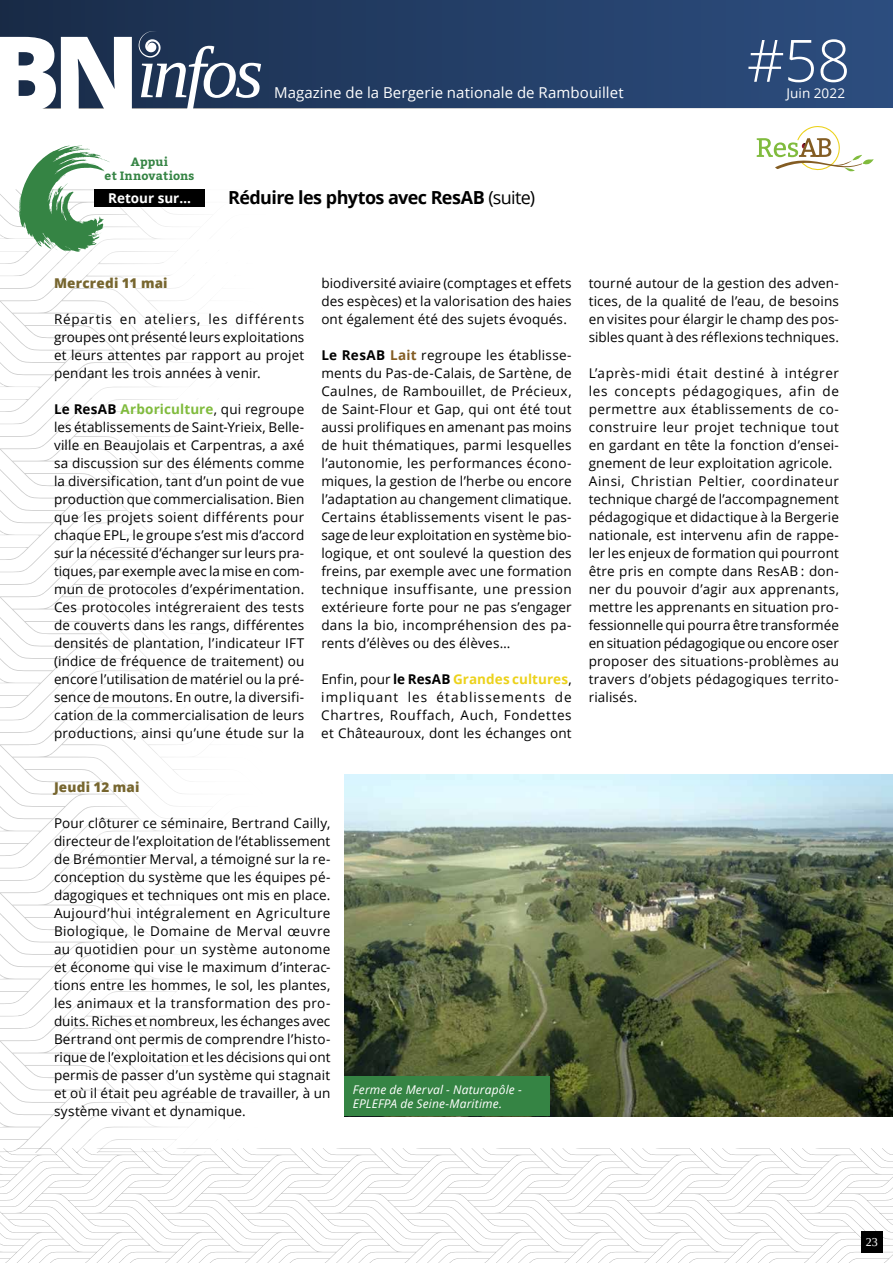
<style>
.page{position:relative;width:893px;height:1263px;background:#fff}
.page>*{position:absolute;margin:0;border:0;box-sizing:border-box;transform-origin:0 0}
.t1{font:800 104.55px "Open Sans";color:#fff}
.t2{font:300 58.5px "Open Sans";color:#fff}
.t3{font:700 18px "Open Sans";letter-spacing:-.035em;color:#000}
.t4{font:15px "Open Sans";letter-spacing:.005em;color:#fff}
.t5{font:13.5px/18px "Open Sans";letter-spacing:.015em;color:#000;text-align:justify}
.t6{font:800 13.5px "Open Sans";letter-spacing:.015em;color:#77662f}
.t7{font:700 13.5px "Open Sans";color:#fff}
.t8{font:13.5px "Open Sans";color:#fff}
.t9{font:italic 12px/13.5px "Open Sans";letter-spacing:.015em;color:#fff}
.t10{font:700 12px/14.4px "Kadwa";letter-spacing:.01em;color:#358444;text-align:center}
.t11{font:12px "Tinos";color:#fff}
.s1{font-weight:400}
.s2{font-weight:700}
.s3{font-weight:700;color:#80bb3d}
.s4{font-weight:700;color:#835c22}
.s5{font-weight:700;color:#ecd21c}
</style>
<div class="page">
<div style="left:0;top:0;width:893px;height:108px;background:linear-gradient(to right,#192c49,#2d4e80)"></div>
<svg style="left:139px;top:31px;width:122px;height:78px"></svg>
<svg style="left:0;top:189px;width:205px;height:444px"></svg>
<svg style="left:0;top:604px;width:16px;height:29px"></svg>
<svg style="left:0;top:633px;width:193px;height:415px"></svg>
<svg style="left:0;top:1048px;width:893px;height:215px"></svg>
<div style="left:94px;top:189px;width:111px;height:17px;background:#000"></div>
<svg style="left:19px;top:145px;width:91px;height:107px"></svg>
<svg style="left:757px;top:126px;width:117px;height:46px"></svg>
<img style="left:344px;top:774px;width:549px;height:342px">
<div style="left:344px;top:1076px;width:206px;height:40px;background:#358444"></div>
<h1 class="t1" style="left:-10px;top:-6px;width:151px">BN</h1>
<p class="t4" style="left:274px;top:82px;width:351px">Magazine de la Bergerie nationale de Rambouillet</p>
<p class="t10" style="left:105px;top:154px;width:91px">Appui<br>et Innovations</p>
<p class="t7" style="left:108px;top:189px;width:84px">Retour sur…</p>
<h3 class="t3" style="left:228px;top:185px;width:308px">Réduire les phytos avec ResAB <span class="s1">(suite)</span></h3>
<h2 class="t2" style="left:747px;top:20px;width:105px">#58</h2>
<p class="t8" style="left:786px;top:84px;width:60px">Juin 2022</p>
<p class="t6" style="left:54px;top:273px;width:115px">Mercredi 11 mai</p>
<p class="t5" style="left:54px;top:310px;width:252px">Répartis en ateliers, les différents groupes ont présenté leurs exploitations et leurs attentes par rapport au projet pendant les trois années à venir.</p>
<p class="t5" style="left:54px;top:400px;width:252px"><span class="s2">Le ResAB</span> <span class="s3">Arboriculture</span>, qui regroupe les établissements de Saint-Yrieix, Belle&shy;ville en Beaujolais et Carpentras, a axé sa discussion sur des éléments comme la diversification, tant d’un point de vue production que commercialisation. Bien que les projets soient différents pour chaque EPL, le groupe s’est mis d’accord sur la nécessité d’échanger sur leurs pra&shy;tiques, par exemple avec la mise en com&shy;mun de protocoles d’expérimentation.<br>Ces protocoles intégreraient des tests de couverts dans les rangs, différentes densités de plantation, l’indicateur IFT (indice de fréquence de traitement) ou encore l’utilisation de matériel ou la pré&shy;sence de moutons. En outre, la diversifi&shy;cation de la commercialisation de leurs productions, ainsi qu’une étude sur la</p>
<p class="t5" style="left:321px;top:274px;width:252px">biodiversité aviaire (comptages et effets des espèces) et la valorisation des haies ont également été des sujets évoqués.</p>
<p class="t5" style="left:321px;top:346px;width:252px"><span class="s2">Le ResAB</span> <span class="s4">Lait</span> regroupe les établisse&shy;ments du Pas-de-Calais, de Sartène, de Caulnes, de Rambouillet, de Précieux, de Saint-Flour et Gap, qui ont été tout aussi prolifiques en amenant pas moins de huit thématiques, parmi lesquelles l’autonomie, les performances écono&shy;miques, la gestion de l’herbe ou encore l’adaptation au changement climatique.<br>Certains établissements visent le pas&shy;sage de leur exploitation en système bio&shy;logique, et ont soulevé la question des freins, par exemple avec une formation technique insuffisante, une pression extérieure forte pour ne pas s’engager dans la bio, incompréhension des pa&shy;rents d’élèves ou des élèves…</p>
<p class="t5" style="left:321px;top:670px;width:252px">Enfin, pour <span class="s2">le ResAB</span> <span class="s5">Grandes cultures</span>, impliquant les établissements de Chartres, Rouffach, Auch, Fondettes et Châteauroux, dont les échanges ont</p>
<p class="t6" style="left:54px;top:777px;width:87px">Jeudi 12 mai</p>
<p class="t5" style="left:54px;top:814px;width:278px">Pour clôturer ce séminaire, Bertrand Cailly, directeur de l’exploitation de l’établissement de Brémontier Merval, a témoigné sur la re&shy;conception du système que les équipes pé&shy;dagogiques et techniques ont mis en place.<br>Aujourd’hui intégralement en Agriculture Biologique, le Domaine de Merval œuvre au quotidien pour un système autonome et économe qui vise le maximum d’interac&shy;tions entre les hommes, le sol, les plantes, les animaux et la transformation des pro&shy;duits. Riches et nombreux, les échanges avec Bertrand ont permis de comprendre l’histo&shy;rique de l’exploitation et les décisions qui ont permis de passer d’un système qui stagnait et où il était peu agréable de travailler, à un système vivant et dynamique.</p>
<p class="t9" style="left:353px;top:1083px;width:170px">Ferme de Merval - Naturapôle -<br>EPLEFPA de Seine-Maritime.</p>
<p class="t5" style="left:589px;top:274px;width:252px">tourné autour de la gestion des adven&shy;tices, de la qualité de l’eau, de besoins en visites pour élargir le champ des pos&shy;sibles quant à des réflexions techniques.</p>
<p class="t5" style="left:589px;top:364px;width:252px;text-align:left">L’après-midi était destiné à intégrer les concepts pédagogiques, afin de permettre aux établissements de co&shy;construire leur projet technique tout en gardant en tête la fonction d’ensei&shy;gnement de leur exploitation agricole.<br>Ainsi, Christian Peltier, coordinateur technique chargé de l’accompagnement pédagogique et didactique à la Bergerie nationale, est intervenu afin de rappe&shy;ler les enjeux de formation qui pourront être pris en compte dans ResAB : don&shy;ner du pouvoir d’agir aux apprenants, mettre les apprenants en situation pro&shy;fessionnelle qui pourra être transformée en situation pédagogique ou encore oser proposer des situations-problèmes au travers d’objets pédagogiques territo&shy;rialisés.</p>
<p class="t11" style="left:866px;top:1234px;width:14px">23</p>
</div>
